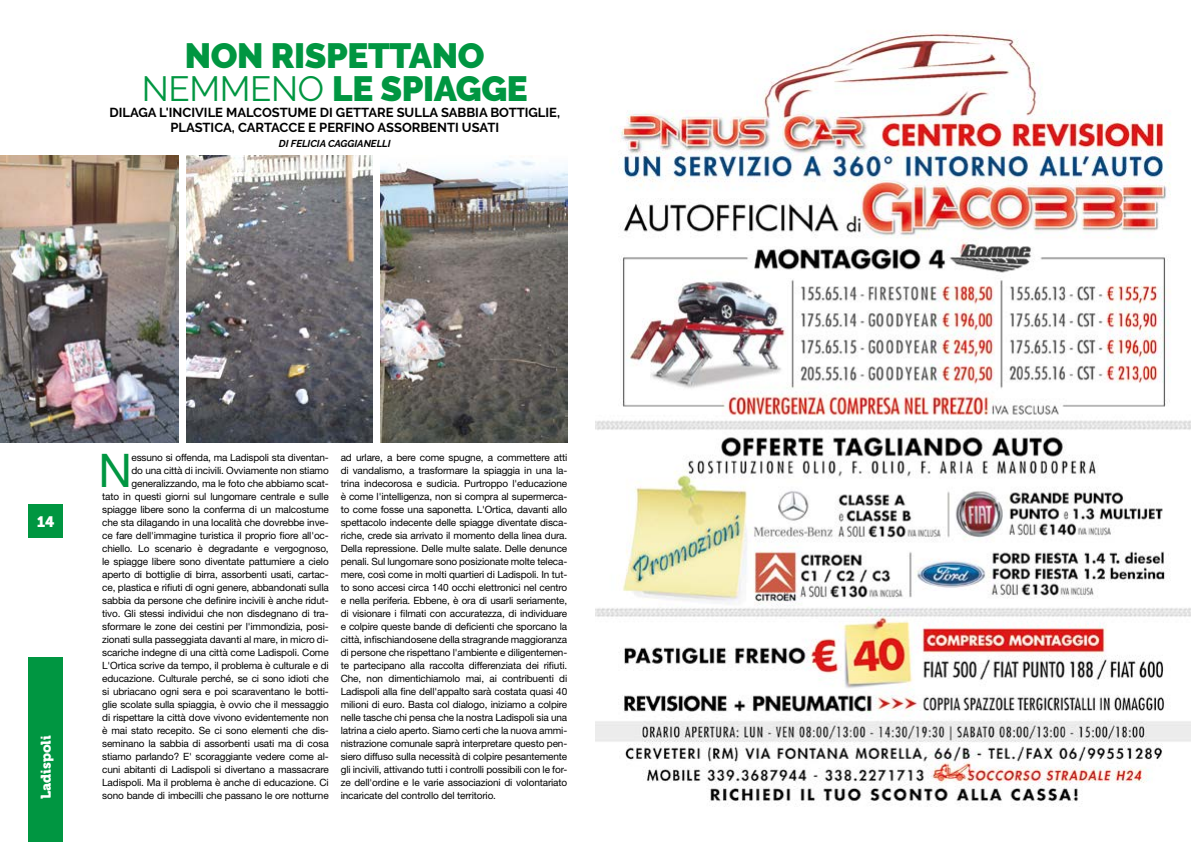
<style>
.page{position:relative;width:1191px;height:842px;background:#fff}
.page>*{position:absolute;margin:0;border:0;box-sizing:border-box;transform-origin:0 0}
.t1{font:46.4px "Helvetica Neue LT Std";color:#009641}
.t2{font:900 35px/33px "Raleway";letter-spacing:-.01em;color:#009641;text-align:center}
.t3{font:15px "Museo 900";color:#fff}
.t4{font:14px "Museo 900";color:#fff}
.t5{font:700 13px/15px "Raleway";color:#000;text-align:center}
.t6{font:10px/13px "Helvetica Neue LT Std";letter-spacing:-.015em;color:#000;text-align:right}
.t7{font:italic 700 10px "Raleway";letter-spacing:-.005em;color:#000}
.s1{font-weight:400}
</style>
<div class="page">
<img style="left:595px;top:32px;width:596px;height:774px">
<div style="left:28px;top:658px;width:35px;height:184px;background:#009641"></div>
<div style="left:28px;top:505px;width:35px;height:33px;background:#009641"></div>
<img style="left:0;top:156px;width:178px;height:286px">
<img style="left:186px;top:156px;width:186px;height:286px">
<img style="left:380px;top:160px;width:187px;height:282px">
<h2 class="t2" style="left:142px;top:39px;width:388px">NON RISPETTANO<br><span class="s1">NEMMENO</span> LE SPIAGGE</h2>
<h3 class="t5" style="left:109px;top:105px;width:452px">DILAGA L'INCIVILE MALCOSTUME DI GETTARE SULLA SABBIA BOTTIGLIE,<br>PLASTICA, CARTACCE E PERFINO ASSORBENTI USATI</h3>
<p class="t7" style="left:279px;top:138px;width:113px">DI FELICIA CAGGIANELLI</p>
<h3 class="t3" style="left:37px;top:513px;width:19px">14</h3>
<h3 class="t4" style="left:38px;top:799px;width:66px;rotate:-90deg">Ladispoli</h3>
<p class="t6" style="left:102px;top:450px;width:228px">essuno si offenda, ma Ladispoli sta diventan-<br>do una città di incivili. Ovviamente non stiamo generalizzando, ma le foto che abbiamo scat-<br>tato in questi giorni sul lungomare centrale e sulle spiagge libere sono la conferma di un malcostume che sta dilagando in una località che dovrebbe inve&shy;ce fare dell'immagine turistica il proprio fiore all'oc&shy;chiello. Lo scenario è degradante e vergognoso, le spiagge libere sono diventate pattumiere a cielo aperto di bottiglie di birra, assorbenti usati, cartac&shy;ce, plastica e rifiuti di ogni genere, abbandonati sulla sabbia da persone che definire incivili è anche ridut&shy;tivo. Gli stessi individui che non disdegnano di tra&shy;sformare le zone dei cestini per l'immondizia, posi&shy;zionati sulla passeggiata davanti al mare, in micro di&shy;scariche indegne di una città come Ladispoli. Come L'Ortica scrive da tempo, il problema è culturale e di educazione. Culturale perché, se ci sono idioti che si ubriacano ogni sera e poi scaraventano le botti&shy;glie scolate sulla spiaggia, è ovvio che il messaggio di rispettare la città dove vivono evidentemente non è mai stato recepito. Se ci sono elementi che dis&shy;seminano la sabbia di assorbenti usati ma di cosa stiamo parlando? E' scoraggiante vedere come al&shy;cuni abitanti di Ladispoli si divertano a massacrare Ladispoli. Ma il problema è anche di educazione. Ci sono bande di imbecilli che passano le ore notturne</p>
<p class="t6" style="left:341px;top:450px;width:228px;text-align:justify">ad urlare, a bere come spugne, a commettere atti di vandalismo, a trasformare la spiaggia in una la&shy;trina indecorosa e sudicia. Purtroppo l'educazione è come l'intelligenza, non si compra al supermerca&shy;to come fosse una saponetta. L'Ortica, davanti allo spettacolo indecente delle spiagge diventate disca&shy;riche, crede sia arrivato il momento della linea dura.<br>Della repressione. Delle multe salate. Delle denunce penali. Sul lungomare sono posizionate molte teleca&shy;mere, così come in molti quartieri di Ladispoli. In tut&shy;to sono accesi circa 140 occhi elettronici nel centro e nella periferia. Ebbene, è ora di usarli seriamente, di visionare i filmati con accuratezza, di individuare e colpire queste bande di deficienti che sporcano la città, infischiandosene della stragrande maggioranza di persone che rispettano l'ambiente e diligentemen&shy;te partecipano alla raccolta differenziata dei rifiuti.<br>Che, non dimentichiamolo mai, ai contribuenti di Ladispoli alla fine dell'appalto sarà costata quasi 40 milioni di euro. Basta col dialogo, iniziamo a colpire nelle tasche chi pensa che la nostra Ladispoli sia una latrina a cielo aperto. Siamo certi che la nuova ammi&shy;nistrazione comunale saprà interpretare questo pen&shy;siero diffuso sulla necessità di colpire pesantemente gli incivili, attivando tutti i controlli possibili con le for&shy;ze dell'ordine e le varie associazioni di volontariato incaricate del controllo del territorio.</p>
<h1 class="t1" style="left:99px;top:443px;width:35px">N</h1>
</div>
